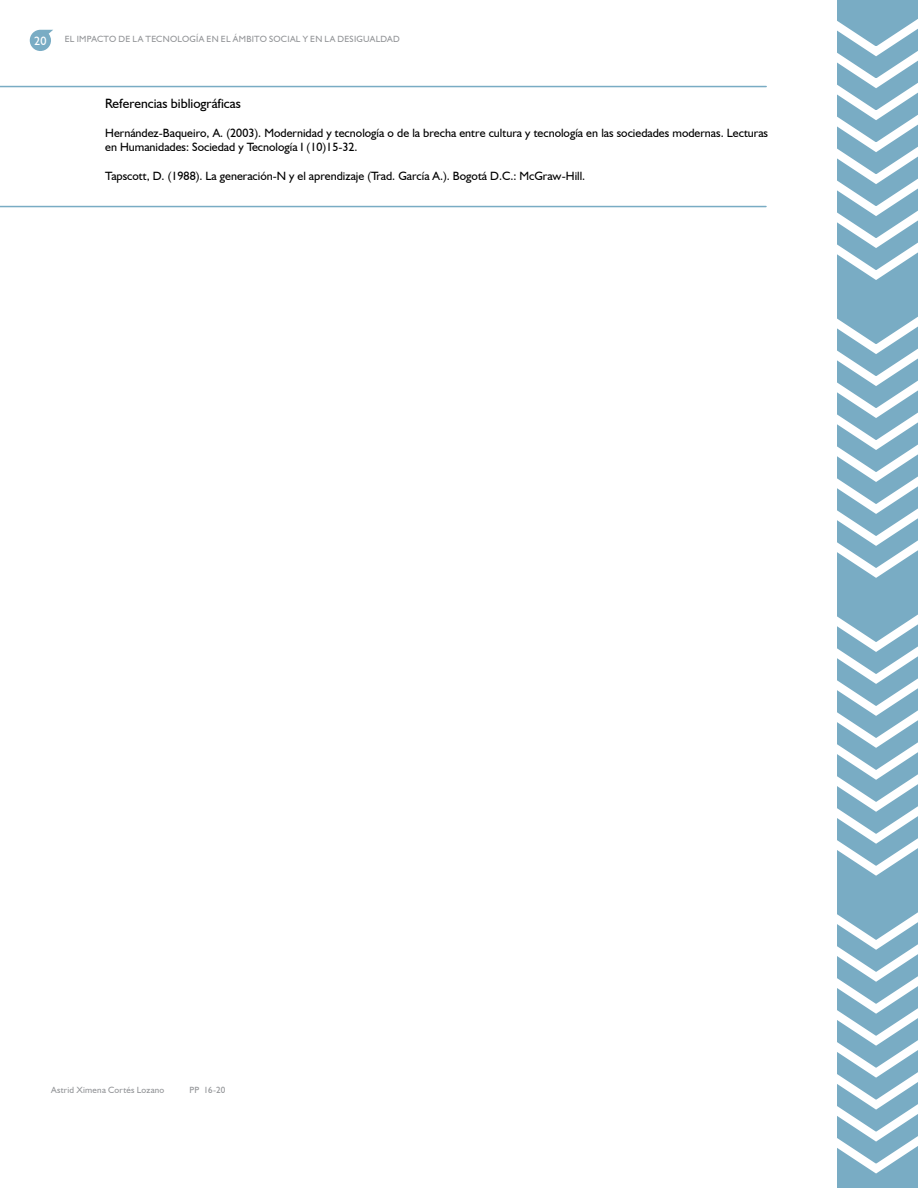
<style>
.page{position:relative;width:918px;height:1188px;background:#fff}
.page>*{position:absolute;margin:0;border:0;box-sizing:border-box;transform-origin:0 0}
.t1{font:13.5px "Humanst 521 BT Regular";color:#000}
.t2{font:12px/14.4px "Humanst 521 BT Regular";color:#000}
.t3{font:12px "Humanst 521 BT Regular";color:#fff}
.t4{font:9px "Humanst 521 BT Regular";letter-spacing:.025em;color:#939598}
</style>
<div class="page">
<svg style="left:30px;top:30px;width:23px;height:21px"></svg>
<svg style="left:837px;top:10px;width:81px;height:1168px"></svg>
<hr style="left:0;top:86px;width:766px;height:1px;background:#79acc4">
<hr style="left:0;top:206px;width:766px;height:1px;background:#79acc4">
<p class="t3" style="left:34px;top:33px;width:14px">20</p>
<p class="t4" style="left:65px;top:34px;width:19px">El impacto</p>
<p class="t4" style="left:119px;top:34px;width:35px">delatecnolog</p>
<p class="t4" style="left:196px;top:34px;width:44px">íaen el ámbito</p>
<p class="t4" style="left:269px;top:34px;width:7px">social</p>
<p class="t4" style="left:303px;top:34px;width:42px">yen ladesigualdad</p>
<p class="t1" style="left:105px;top:95px;width:137px">Referencias bibliográficas</p>
<p class="t2" style="left:105px;top:125px;width:664px">Hernández-Baqueiro, A. (2003). Modernidad y tecnología o de la brecha entre cultura y tecnología en las sociedades modernas. Lecturas en Humanidades: Sociedad y Tecnología I (10)15-32.</p>
<p class="t2" style="left:105px;top:168px;width:482px">Tapscott, D. (1988). La generación-N y el aprendizaje (Trad. García A.). Bogotá D.C.: McGraw-Hill.</p>
<p class="t4" style="left:51px;top:1085px;width:115px">Astrid Ximena Cortés Lozano</p>
<p class="t4" style="left:189px;top:1085px;width:37px">PP 16-20</p>
</div>
